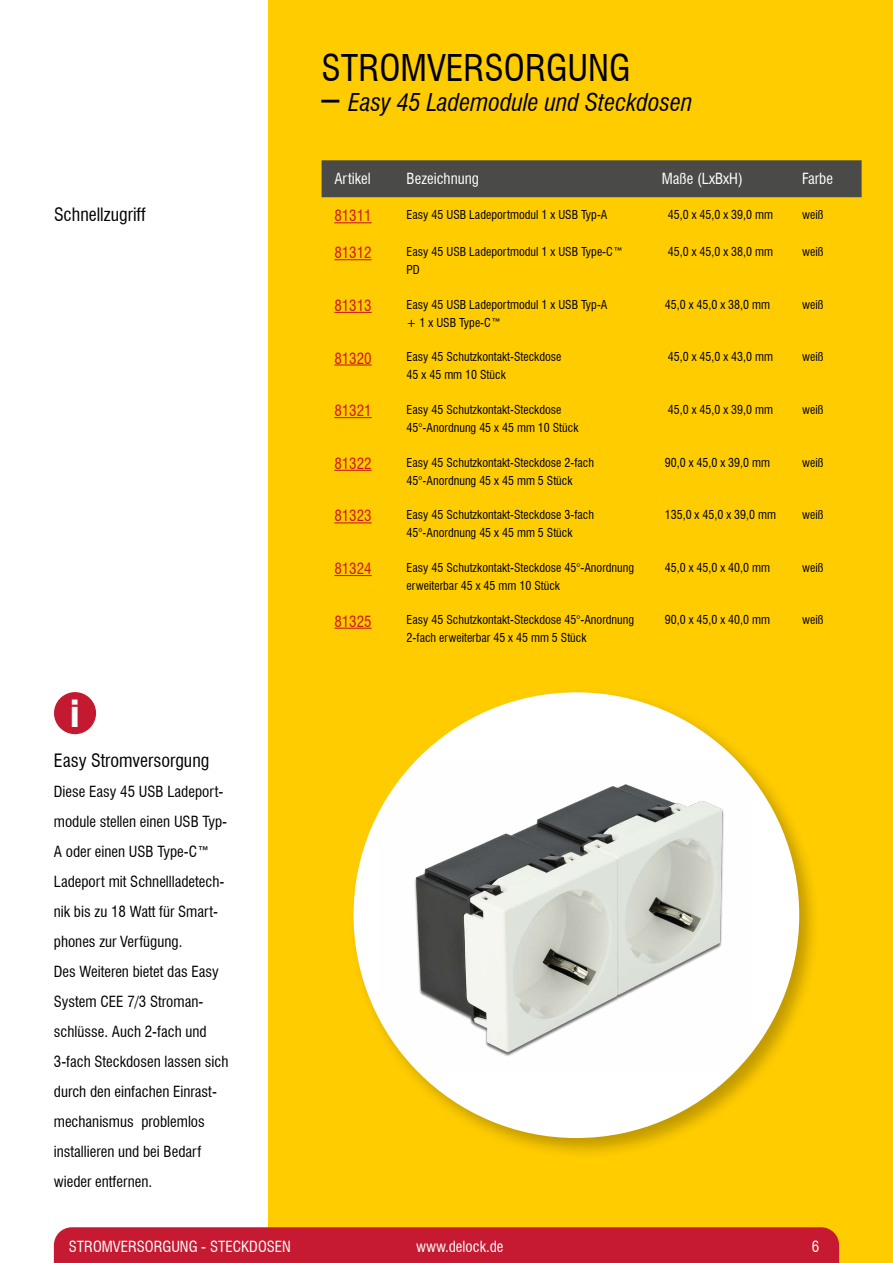
<style>
.page{position:relative;width:893px;height:1263px;background:#fc0}
.page>*{position:absolute;margin:0;border:0;box-sizing:border-box;transform-origin:0 0}
.t1{font:condensed 36px "Swiss 721 BT";color:#000}
.t2{font:900 condensed 35.85px "Swiss 721 BT";color:#fff}
.t3{font:italic condensed 24px "Swiss 721 BT";color:#000}
.t4{font:condensed 18px "Swiss 721 BT";color:#000}
.t5{font:condensed 15px/30px "Swiss 721 BT";color:#000}
.t6{font:condensed 15px "Swiss 721 BT";color:#fff}
.t7{font:condensed 15px "Swiss 721 BT";color:#cd1719}
.t8{font:condensed 12px/18px "Swiss 721 BT";color:#000}
.s1{font-style:normal;font-size:36px}
</style>
<div class="page">
<div style="left:0;top:0;width:268px;height:1263px;background:#fff"></div>
<div style="left:54px;top:1227px;width:785px;height:36px;background:#c61a32"></div>
<div style="left:322px;top:160px;width:540px;height:37px;background:#4a4a49"></div>
<hr style="left:334px;top:222px;width:38px;height:1px;background:#cd1719">
<hr style="left:334px;top:259px;width:38px;height:1px;background:#cd1719">
<hr style="left:334px;top:312px;width:38px;height:1px;background:#cd1719">
<hr style="left:334px;top:364px;width:38px;height:1px;background:#cd1719">
<hr style="left:334px;top:417px;width:38px;height:1px;background:#cd1719">
<hr style="left:334px;top:470px;width:38px;height:1px;background:#cd1719">
<hr style="left:334px;top:522px;width:38px;height:1px;background:#cd1719">
<hr style="left:334px;top:575px;width:38px;height:1px;background:#cd1719">
<hr style="left:334px;top:628px;width:38px;height:1px;background:#cd1719">
<div style="left:54px;top:692px;width:42px;height:42px;background:#c41a31;border-radius:50%"></div>
<div style="left:349px;top:688px;width:472px;height:472px;background:#000;opacity:.25"></div>
<div style="left:354px;top:692px;width:445px;height:446px;background:#fff;border-radius:50%"></div>
<img style="left:378px;top:760px;width:372px;height:311px">
<h3 class="t4" style="left:54px;top:204px;width:93px">Schnellzugriff</h3>
<h2 class="t2" style="left:70px;top:692px;width:11px">i</h2>
<h3 class="t4" style="left:54px;top:750px;width:157px">Easy Stromversorgung</h3>
<p class="t5" style="left:54px;top:777px;width:176px">Diese Easy 45 USB Ladeport&shy;module stellen einen USB Typ-<br>A oder einen USB Type-C™<br>Ladeport mit Schnellladetech&shy;nik bis zu 18 Watt für Smart&shy;phones zur Verfügung.<br>Des Weiteren bietet das Easy<br>System CEE 7/3 Stroman&shy;schlüsse. Auch 2-fach und<br>3-fach Steckdosen lassen sich durch den einfachen Einrast&shy;mechanismus problemlos installieren und bei Bedarf wieder entfernen.</p>
<h1 class="t1" style="left:322px;top:47px;width:310px">STROMVERSORGUNG</h1>
<h3 class="t3" style="left:322px;top:88px;width:372px"><span class="s1">–</span> Easy 45 Lademodule und Steckdosen</h3>
<p class="t6" style="left:334px;top:170px;width:38px">Artikel</p>
<p class="t6" style="left:407px;top:170px;width:74px">Bezeichnung</p>
<p class="t6" style="left:662px;top:170px;width:83px">Maße (LxBxH)</p>
<p class="t6" style="left:802px;top:170px;width:32px">Farbe</p>
<p class="t7" style="left:334px;top:207px;width:39px">81311</p>
<p class="t8" style="left:407px;top:206px;width:202px">Easy 45 USB Ladeportmodul 1 x USB Typ-A</p>
<p class="t8" style="left:668px;top:206px;width:107px">45,0 x 45,0 x 39,0 mm</p>
<p class="t8" style="left:802px;top:206px;width:23px">weiß</p>
<p class="t7" style="left:334px;top:244px;width:39px">81312</p>
<p class="t8" style="left:407px;top:243px;width:218px">Easy 45 USB Ladeportmodul 1 x USB Type-C™<br>PD</p>
<p class="t8" style="left:668px;top:243px;width:107px">45,0 x 45,0 x 38,0 mm</p>
<p class="t8" style="left:802px;top:243px;width:23px">weiß</p>
<p class="t7" style="left:334px;top:296px;width:39px">81313</p>
<p class="t8" style="left:407px;top:295px;width:202px">Easy 45 USB Ladeportmodul 1 x USB Typ-A + 1 x USB Type-C™</p>
<p class="t8" style="left:665px;top:295px;width:107px">45,0 x 45,0 x 38,0 mm</p>
<p class="t8" style="left:802px;top:295px;width:23px">weiß</p>
<p class="t7" style="left:334px;top:349px;width:39px">81320</p>
<p class="t8" style="left:407px;top:348px;width:156px">Easy 45 Schutzkontakt-Steckdose<br>45 x 45 mm 10 Stück</p>
<p class="t8" style="left:668px;top:348px;width:107px">45,0 x 45,0 x 43,0 mm</p>
<p class="t8" style="left:802px;top:348px;width:23px">weiß</p>
<p class="t7" style="left:334px;top:402px;width:39px">81321</p>
<p class="t8" style="left:407px;top:401px;width:173px">Easy 45 Schutzkontakt-Steckdose<br>45°-Anordnung 45 x 45 mm 10 Stück</p>
<p class="t8" style="left:668px;top:401px;width:107px">45,0 x 45,0 x 39,0 mm</p>
<p class="t8" style="left:802px;top:401px;width:23px">weiß</p>
<p class="t7" style="left:334px;top:454px;width:39px">81322</p>
<p class="t8" style="left:407px;top:453px;width:189px">Easy 45 Schutzkontakt-Steckdose 2-fach<br>45°-Anordnung 45 x 45 mm 5 Stück</p>
<p class="t8" style="left:665px;top:453px;width:107px">90,0 x 45,0 x 39,0 mm</p>
<p class="t8" style="left:802px;top:453px;width:23px">weiß</p>
<p class="t7" style="left:334px;top:507px;width:39px">81323</p>
<p class="t8" style="left:407px;top:506px;width:189px">Easy 45 Schutzkontakt-Steckdose 3-fach<br>45°-Anordnung 45 x 45 mm 5 Stück</p>
<p class="t8" style="left:665px;top:506px;width:113px">135,0 x 45,0 x 39,0 mm</p>
<p class="t8" style="left:802px;top:506px;width:23px">weiß</p>
<p class="t7" style="left:334px;top:560px;width:39px">81324</p>
<p class="t8" style="left:407px;top:558px;width:229px">Easy 45 Schutzkontakt-Steckdose 45°-Anordnung erweiterbar 45 x 45 mm 10 Stück</p>
<p class="t8" style="left:665px;top:558px;width:107px">45,0 x 45,0 x 40,0 mm</p>
<p class="t8" style="left:802px;top:558px;width:23px">weiß</p>
<p class="t7" style="left:334px;top:612px;width:39px">81325</p>
<p class="t8" style="left:407px;top:611px;width:229px">Easy 45 Schutzkontakt-Steckdose 45°-Anordnung<br>2-fach erweiterbar 45 x 45 mm 5 Stück</p>
<p class="t8" style="left:665px;top:611px;width:107px">90,0 x 45,0 x 40,0 mm</p>
<p class="t8" style="left:802px;top:611px;width:23px">weiß</p>
<p class="t6" style="left:69px;top:1237px;width:223px">STROMVERSORGUNG - STECKDOSEN</p>
<p class="t6" style="left:416px;top:1237px;width:89px">www.delock.de</p>
<p class="t6" style="left:812px;top:1237px;width:9px">6</p>
</div>
